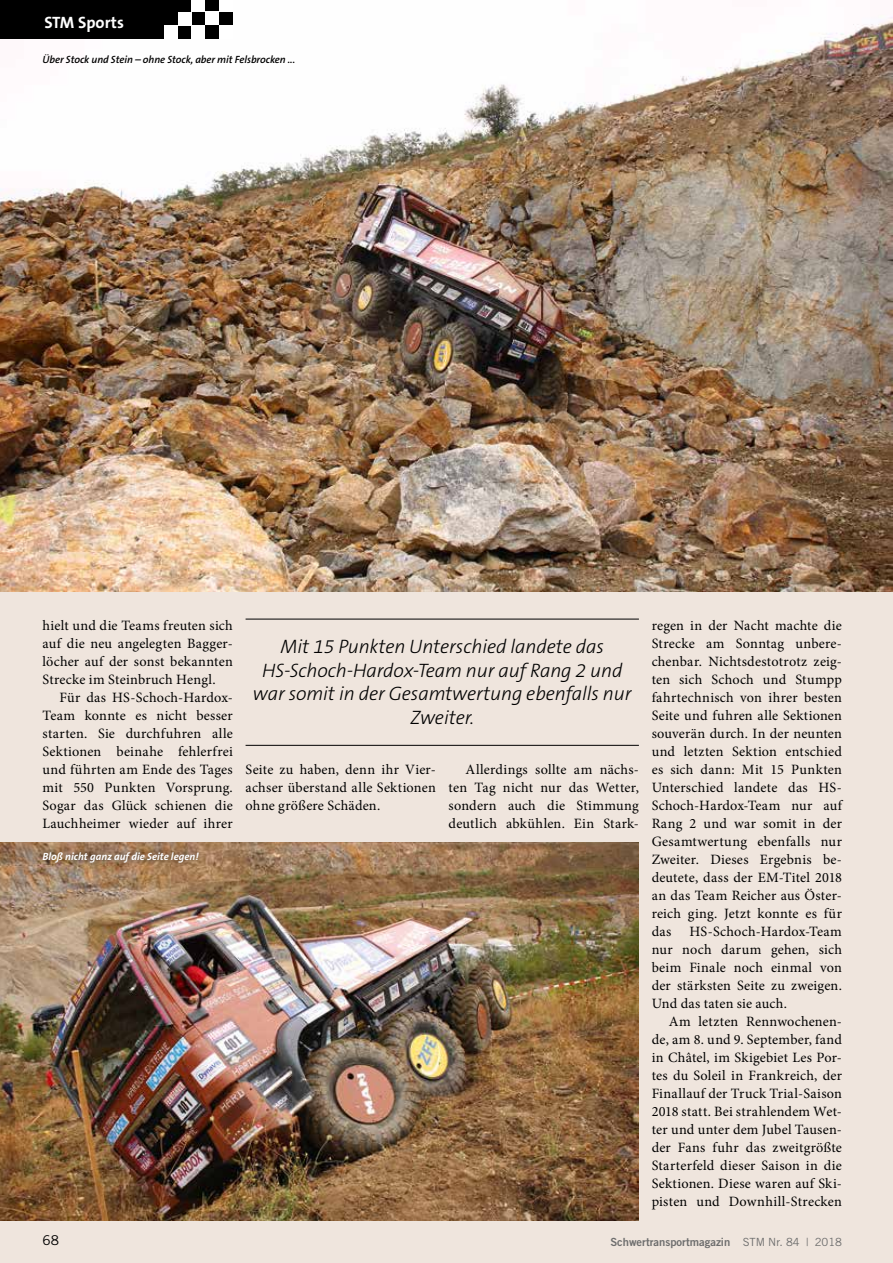
<style>
.page{position:relative;width:893px;height:1263px;background:#efe5dd}
.page>*{position:absolute;margin:0;border:0;box-sizing:border-box;transform-origin:0 0}
.t1{font:italic 300 19.5px/23.4px "The Sans B3";letter-spacing:-.005em;color:#000;text-align:center}
.t2{font:700 16.5px "The Sans B7";color:#fff}
.t3{font:14.25px/18px "Minion Pro";letter-spacing:.015em;color:#000;text-align:justify}
.t4{font:13.5px "Trade Gothic";color:#000}
.t5{font:11.25px "Trade Gothic Bold Two";color:#6e6e6e}
.t6{font:italic 600 10.5px "The Sans B6";letter-spacing:-.005em;color:#000}
.t7{font:italic 700 10.5px "The Sans B7";color:#fff}
.s1{font-family:"Trade Gothic"}
</style>
<div class="page">
<img style="left:0;top:0;width:893px;height:591px">
<div style="left:0;top:0;width:232px;height:39px;background:#000"></div>
<div style="left:219px;top:25px;width:14px;height:14px;background:#fff"></div>
<div style="left:205px;top:12px;width:14px;height:13px;background:#fff"></div>
<div style="left:219px;top:0;width:14px;height:12px;background:#fff"></div>
<div style="left:192px;top:0;width:13px;height:12px;background:#fff"></div>
<div style="left:191px;top:25px;width:14px;height:14px;background:#fff"></div>
<div style="left:164px;top:25px;width:14px;height:14px;background:#fff"></div>
<div style="left:178px;top:12px;width:14px;height:14px;background:#fff"></div>
<img style="left:0;top:842px;width:639px;height:378px">
<hr style="left:246px;top:619px;width:393px;height:1px;background:#000">
<hr style="left:246px;top:745px;width:393px;height:1px;background:#000">
<div style="left:35px;top:845px;width:171px;height:26px;background:#000;opacity:.75"></div>
<p class="t2" style="left:44px;top:14px;width:81px">STM Sports</p>
<p class="t6" style="left:43px;top:54px;width:254px">Über Stock und Stein – ohne Stock, aber mit Felsbrocken ...</p>
<p class="t3" style="left:43px;top:617px;width:192px">hielt und die Teams freuten sich auf die neu angelegten Bagger&shy;löcher auf der sonst bekannten Strecke im Steinbruch Hengl.</p>
<p class="t3" style="left:43px;top:689px;width:192px;text-indent:17px">Für das HS-Schoch-Hardox-Team konnte es nicht besser starten. Sie durchfuhren alle Sektionen beinahe fehlerfrei und führten am Ende des Tages mit 550 Punkten Vorsprung.<br>Sogar das Glück schienen die Lauchheimer wieder auf ihrer</p>
<p class="t7" style="left:43px;top:851px;width:158px">Bloß nicht ganz auf die Seite legen!</p>
<h1 class="t1" style="left:253px;top:636px;width:380px">Mit 15 Punkten Unterschied landete das HS-Schoch-Hardox-Team nur auf Rang 2 und war somit in der Gesamtwertung ebenfalls nur Zweiter.</h1>
<p class="t3" style="left:246px;top:761px;width:192px">Seite zu haben, denn ihr Vier&shy;achser überstand alle Sektionen ohne größere Schäden.</p>
<p class="t3" style="left:449px;top:761px;width:192px;text-indent:17px">Allerdings sollte am nächs&shy;ten Tag nicht nur das Wetter, sondern auch die Stimmung deutlich abkühlen. Ein Stark-</p>
<p class="t3" style="left:652px;top:616px;width:192px">regen in der Nacht machte die Strecke am Sonntag unbere&shy;chenbar. Nichtsdestotrotz zeig&shy;ten sich Schoch und Stumpp fahrtechnisch von ihrer besten Seite und fuhren alle Sektionen souverän durch. In der neunten und letzten Sektion entschied es sich dann: Mit 15 Punkten Unterschied landete das HS-Schoch-Hardox-Team nur auf Rang 2 und war somit in der Gesamtwertung ebenfalls nur Zweiter. Dieses Ergebnis be&shy;deutete, dass der EM-Titel 2018 an das Team Reicher aus Öster&shy;reich ging. Jetzt konnte es für das</p>
<p class="t3" style="left:652px;top:922px;width:192px;text-indent:38px">HS-Schoch-Hardox-Team nur noch darum gehen, sich beim Finale noch einmal von der stärksten Seite zu zweigen.<br>Und das taten sie auch.</p>
<p class="t3" style="left:652px;top:1012px;width:192px;text-indent:17px">Am letzten Rennwochenen&shy;de, am 8. und 9. September, fand in Châtel, im Skigebiet Les Por&shy;tes du Soleil in Frankreich, der Finallauf der Truck Trial-Saison 2018 statt. Bei strahlendem Wet&shy;ter und unter dem Jubel Tausen&shy;der Fans fuhr das zweitgrößte Starterfeld dieser Saison in die Sektionen. Diese waren auf Ski&shy;pisten und Downhill-Strecken</p>
<p class="t4" style="left:43px;top:1232px;width:18px">68</p>
<p class="t5" style="left:610px;top:1235px;width:233px">Schwertransportmagazin <span class="s1">STM Nr. 84 | 2018</span></p>
</div>
